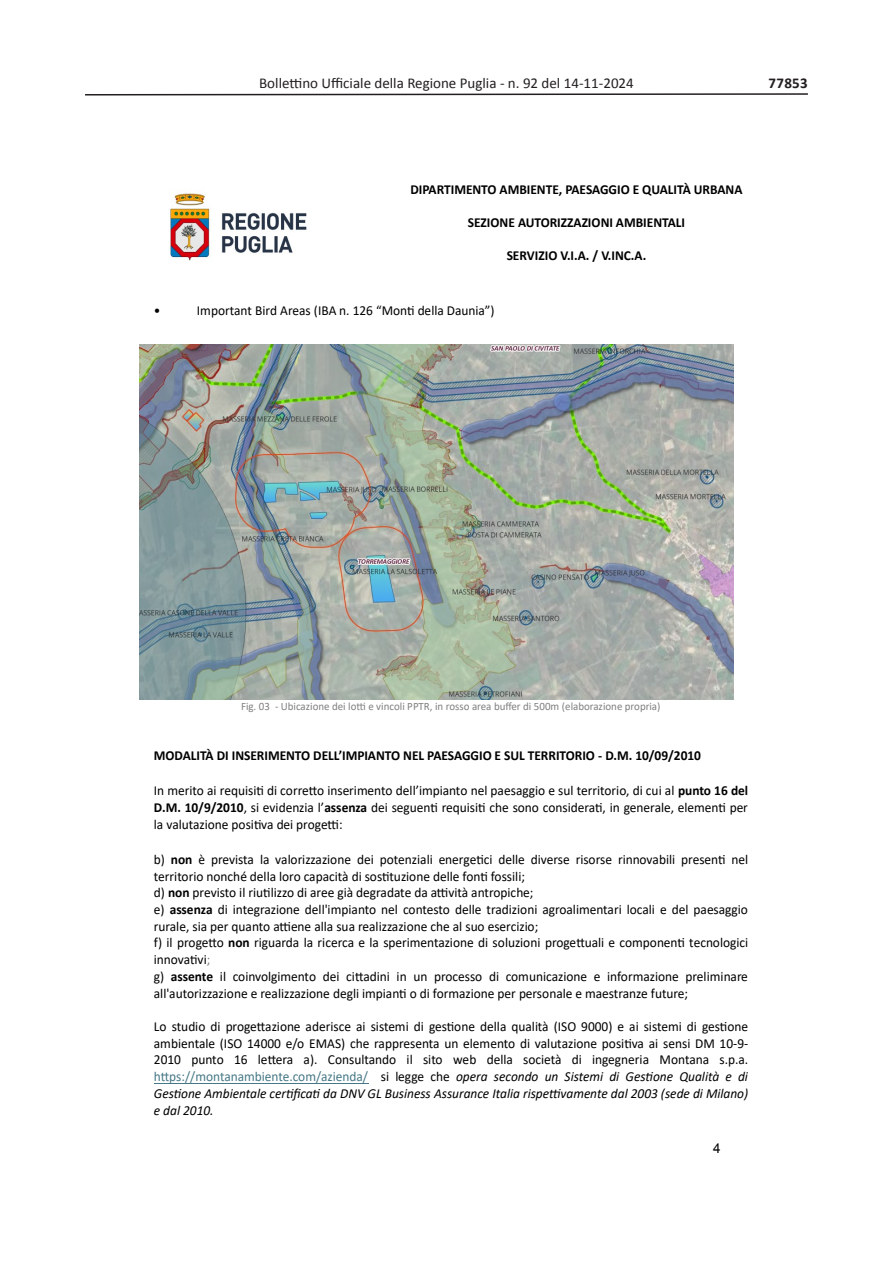
<style>
.page{position:relative;width:893px;height:1263px;background:#fff}
.page>*{position:absolute;margin:0;border:0;box-sizing:border-box;transform-origin:0 0}
.t1{font:15px "Calibri";color:#231f20}
.t2{font:700 15px "Calibri";letter-spacing:.015em;color:#231f20}
.t3{font:13.8px/16.6px "Calibri";color:#000;text-align:justify}
.t4{font:700 13.8px "Calibri";letter-spacing:-.005em;color:#000}
.t5{font:13.65px "Arial";color:#000}
.t6{font:11.25px "Calibri";color:#808080}
.s1{font-weight:700}
.s2{color:#808080}
.s3{color:#467886}
.s4{font-style:italic}
</style>
<div class="page">
<svg style="left:85px;top:93px;width:723px;height:3px"></svg>
<img style="left:170px;top:192px;width:137px;height:69px">
<hr style="left:154px;top:1083px;width:214px;height:1px;background:#467886">
<img style="left:139px;top:344px;width:594px;height:355px">
<p class="t1" style="left:259px;top:74px;width:376px">Bollettino Ufficiale della Regione Puglia - n. 92 del 14-11-2024</p>
<p class="t2" style="left:769px;top:72px;width:41px">77853</p>
<p class="t4" style="left:410px;top:180px;width:334px">DIPARTIMENTO AMBIENTE, PAESAGGIO E QUALITÀ URBANA</p>
<p class="t4" style="left:468px;top:213px;width:219px">SEZIONE AUTORIZZAZIONI AMBIENTALI</p>
<p class="t4" style="left:507px;top:246px;width:141px">SERVIZIO V.I.A. / V.INC.A.</p>
<p class="t3" style="left:154px;top:301px;width:8px">•</p>
<p class="t3" style="left:197px;top:301px;width:299px">Important Bird Areas (IBA n. 126 “Monti della Daunia”)</p>
<p class="t6" style="left:241px;top:698px;width:421px">Fig. 03 - Ubicazione dei lotti e vincoli PPTR, in rosso area buffer di 500m (elaborazione propria)</p>
<p class="t4" style="left:154px;top:746px;width:549px">MODALITÀ DI INSERIMENTO DELL’IMPIANTO NEL PAESAGGIO E SUL TERRITORIO - D.M. 10/09/2010</p>
<p class="t3" style="left:154px;top:782px;width:596px">In merito ai requisiti di corretto inserimento dell’impianto nel paesaggio e sul territorio, di cui al <span class="s1">punto 16 del D.M. 10/9/2010</span>, si evidenzia l’<span class="s1">assenza</span> dei seguenti requisiti che sono considerati, in generale, elementi per la valutazione positiva dei progetti:</p>
<p class="t3" style="left:154px;top:850px;width:596px;text-align:left">b) <span class="s1">non</span> è prevista la valorizzazione dei potenziali energetici delle diverse risorse rinnovabili presenti nel territorio nonché della loro capacità di sostituzione delle fonti fossili;<br>d) <span class="s1">non</span> previsto il riutilizzo di aree già degradate da attività antropiche;<br>e) <span class="s1">assenza</span> di integrazione dell'impianto nel contesto delle tradizioni agroalimentari locali e del paesaggio rurale, sia per quanto attiene alla sua realizzazione che al suo esercizio;<br>f) il progetto <span class="s1">non</span> riguarda la ricerca e la sperimentazione di soluzioni progettuali e componenti tecnologici innovativi<span class="s2">;<br></span>g) <span class="s1">assente</span> il coinvolgimento dei cittadini in un processo di comunicazione e informazione preliminare all'autorizzazione e realizzazione degli impianti o di formazione per personale e maestranze future;</p>
<p class="t3" style="left:154px;top:1018px;width:596px">Lo studio di progettazione aderisce ai sistemi di gestione della qualità (ISO 9000) e ai sistemi di gestione ambientale (ISO 14000 e/o EMAS) che rappresenta un elemento di valutazione positiva ai sensi DM 10-9- 2010 punto 16 lettera a). Consultando il sito web della società di ingegneria Montana s.p.a. <span class="s3">https://montanambiente.com/azienda/</span> si legge che <span class="s4">opera secondo un Sistemi di Gestione Qualità e di Gestione Ambientale certificati da DNV GL Business Assurance Italia rispettivamente dal 2003 (sede di Milano) e dal 2010.</span></p>
<p class="t5" style="left:713px;top:1139px;width:9px">4</p>
</div>
